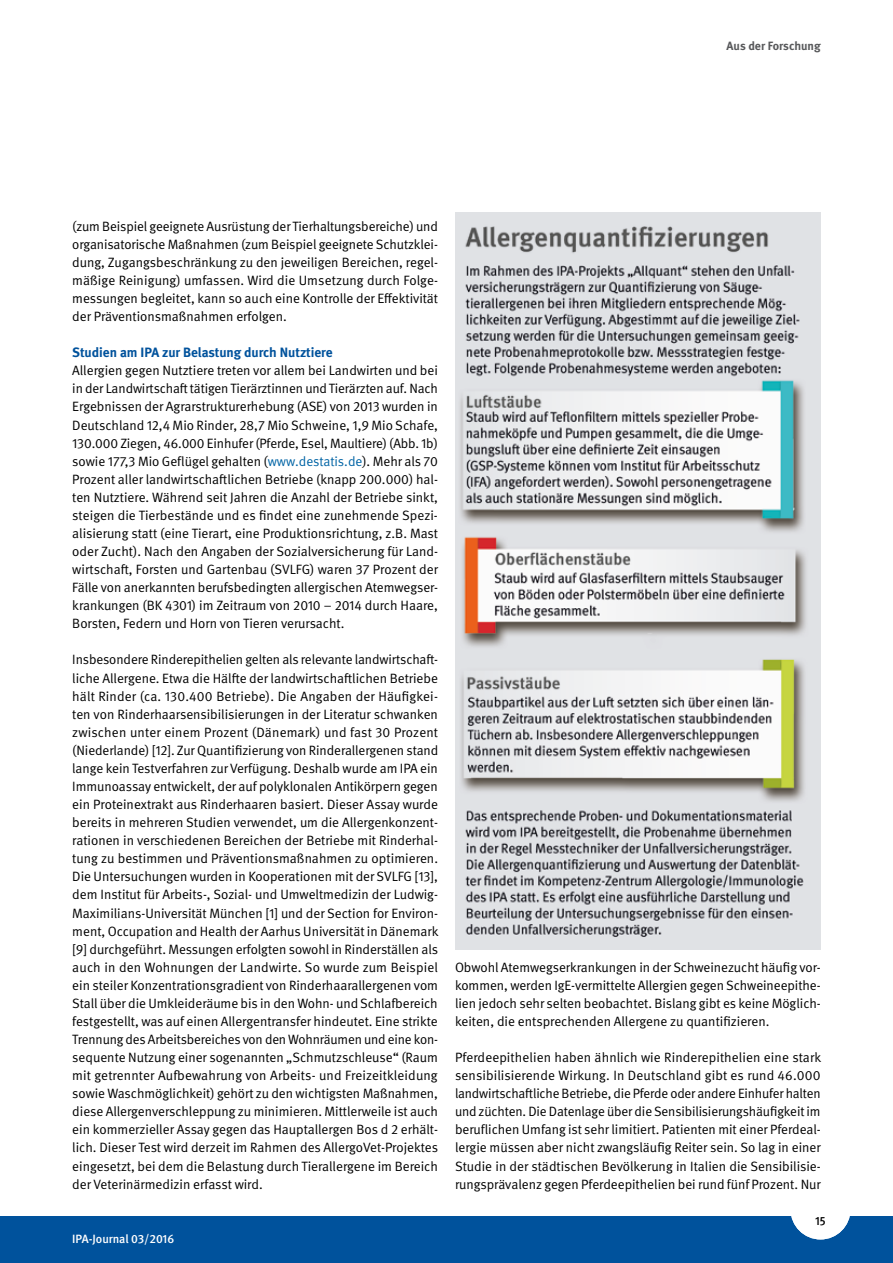
<style>
.page{position:relative;width:893px;height:1263px;background:#fff}
.page>*{position:absolute;margin:0;border:0;box-sizing:border-box;transform-origin:0 0}
.t1{font:13.5px/18px "DGUV Meta";color:#000;text-align:justify}
.t2{font:700 13.5px "DGUV Meta";color:#00529c}
.t3{font:500 12px "DGUV Meta";color:#fff}
.t4{font:700 12px "DGUV Meta";color:#58595b}
.t5{font:500 12px "DGUV Meta";color:#000}
.s1{color:#0064a5}
</style>
<div class="page">
<div style="left:0;top:1216px;width:893px;height:47px;background:#00529c"></div>
<div style="left:791px;top:1179px;width:59px;height:60px;background:#fff;border-radius:50%"></div>
<img style="left:455px;top:213px;width:366px;height:736px">
<p class="t4" style="left:727px;top:39px;width:96px">Aus der Forschung</p>
<p class="t1" style="left:72px;top:217px;width:367px">(zum Beispiel geeignete Ausrüstung der Tierhaltungsbereiche) und organisatorische Maßnahmen (zum Beispiel geeignete Schutzklei&shy;dung, Zugangsbeschränkung zu den jeweiligen Bereichen, regel&shy;mäßige Reinigung) umfassen. Wird die Umsetzung durch Folge&shy;messungen begleitet, kann so auch eine Kontrolle der Effektivität der Präventionsmaßnahmen erfolgen.</p>
<p class="t2" style="left:72px;top:344px;width:262px">Studien am IPA zur Belastung durch Nutztiere</p>
<p class="t1" style="left:72px;top:362px;width:367px">Allergien gegen Nutztiere treten vor allem bei Landwirten und bei in der Landwirtschaft tätigen Tierärztinnen und Tierärzten auf. Nach Ergebnissen der Agrarstrukturerhebung (ASE) von 2013 wurden in Deutschland 12,4 Mio Rinder, 28,7 Mio Schweine, 1,9 Mio Schafe, 130.000 Ziegen, 46.000 Einhufer (Pferde, Esel, Maultiere) (Abb. 1b) sowie 177,3 Mio Geflügel gehalten (<span class="s1">www.destatis.de</span>). Mehr als 70<br>Prozent aller landwirtschaftlichen Betriebe (knapp 200.000) hal&shy;ten Nutztiere. Während seit Jahren die Anzahl der Betriebe sinkt, steigen die Tierbestände und es findet eine zunehmende Spezi&shy;alisierung statt (eine Tierart, eine Produktionsrichtung, z.B. Mast oder Zucht). Nach den Angaben der Sozialversicherung für Land&shy;wirtschaft, Forsten und Gartenbau (SVLFG) waren 37 Prozent der Fälle von anerkannten berufsbedingten allergischen Atemwegser&shy;krankungen (BK 4301) im Zeitraum von 2010 – 2014 durch Haare, Borsten, Federn und Horn von Tieren verursacht.</p>
<p class="t1" style="left:72px;top:651px;width:368px">Insbesondere Rinderepithelien gelten als relevante landwirtschaft&shy;liche Allergene. Etwa die Hälfte der landwirtschaftlichen Betriebe hält Rinder (ca. 130.400 Betriebe). Die Angaben der Häufigkei&shy;ten von Rinderhaarsensibilisierungen in der Literatur schwanken zwischen unter einem Prozent (Dänemark) und fast 30 Prozent (Niederlande) [12]. Zur Quantifizierung von Rinderallergenen stand lange kein Testverfahren zur Verfügung. Deshalb wurde am IPA ein Immunoassay entwickelt, der auf polyklonalen Antikörpern gegen ein Proteinextrakt aus Rinderhaaren basiert. Dieser Assay wurde bereits in mehreren Studien verwendet, um die Allergenkonzent&shy;rationen in verschiedenen Bereichen der Betriebe mit Rinderhal&shy;tung zu bestimmen und Präventionsmaßnahmen zu optimieren.<br>Die Untersuchungen wurden in Kooperationen mit der SVLFG [13], dem Institut für Arbeits-, Sozial- und Umweltmedizin der Ludwig-Maximilians-Universität München [1] und der Section for Environ&shy;ment, Occupation and Health der Aarhus Universität in Dänemark [9] durchgeführt. Messungen erfolgten sowohl in Rinderställen als auch in den Wohnungen der Landwirte. So wurde zum Beispiel ein steiler Konzentrationsgradient von Rinderhaarallergenen vom Stall über die Umkleideräume bis in den Wohn- und Schlafbereich festgestellt, was auf einen Allergentransfer hindeutet. Eine strikte Trennung des Arbeitsbereiches von den Wohnräumen und eine kon&shy;sequente Nutzung einer sogenannten „Schmutzschleuse“ (Raum mit getrennter Aufbewahrung von Arbeits- und Freizeitkleidung sowie Waschmöglichkeit) gehört zu den wichtigsten Maßnahmen, diese Allergenverschleppung zu minimieren. Mittlerweile ist auch ein kommerzieller Assay gegen das Hauptallergen Bos d 2 erhält&shy;lich. Dieser Test wird derzeit im Rahmen des AllergoVet-Projektes eingesetzt, bei dem die Belastung durch Tierallergene im Bereich der Veterinärmedizin erfasst wird.</p>
<p class="t3" style="left:72px;top:1232px;width:103px">IPA-Journal 03/2016</p>
<p class="t1" style="left:455px;top:958px;width:367px">Obwohl Atemwegserkrankungen in der Schweinezucht häufig vor&shy;kommen, werden IgE-vermittelte Allergien gegen Schweineepithe&shy;lien jedoch sehr selten beobachtet. Bislang gibt es keine Möglich&shy;keiten, die entsprechenden Allergene zu quantifizieren.</p>
<p class="t1" style="left:455px;top:1049px;width:368px">Pferdeepithelien haben ähnlich wie Rinderepithelien eine stark sensibilisierende Wirkung. In Deutschland gibt es rund 46.000 landwirtschaftliche Betriebe, die Pferde oder andere Einhufer halten und züchten. Die Datenlage über die Sensibilisierungshäufigkeit im beruflichen Umfang ist sehr limitiert. Patienten mit einer Pferdeal&shy;lergie müssen aber nicht zwangsläufig Reiter sein. So lag in einer Studie in der städtischen Bevölkerung in Italien die Sensibilisie&shy;rungsprävalenz gegen Pferdeepithelien bei rund fünf Prozent. Nur</p>
<p class="t5" style="left:815px;top:1213px;width:12px">15</p>
</div>
